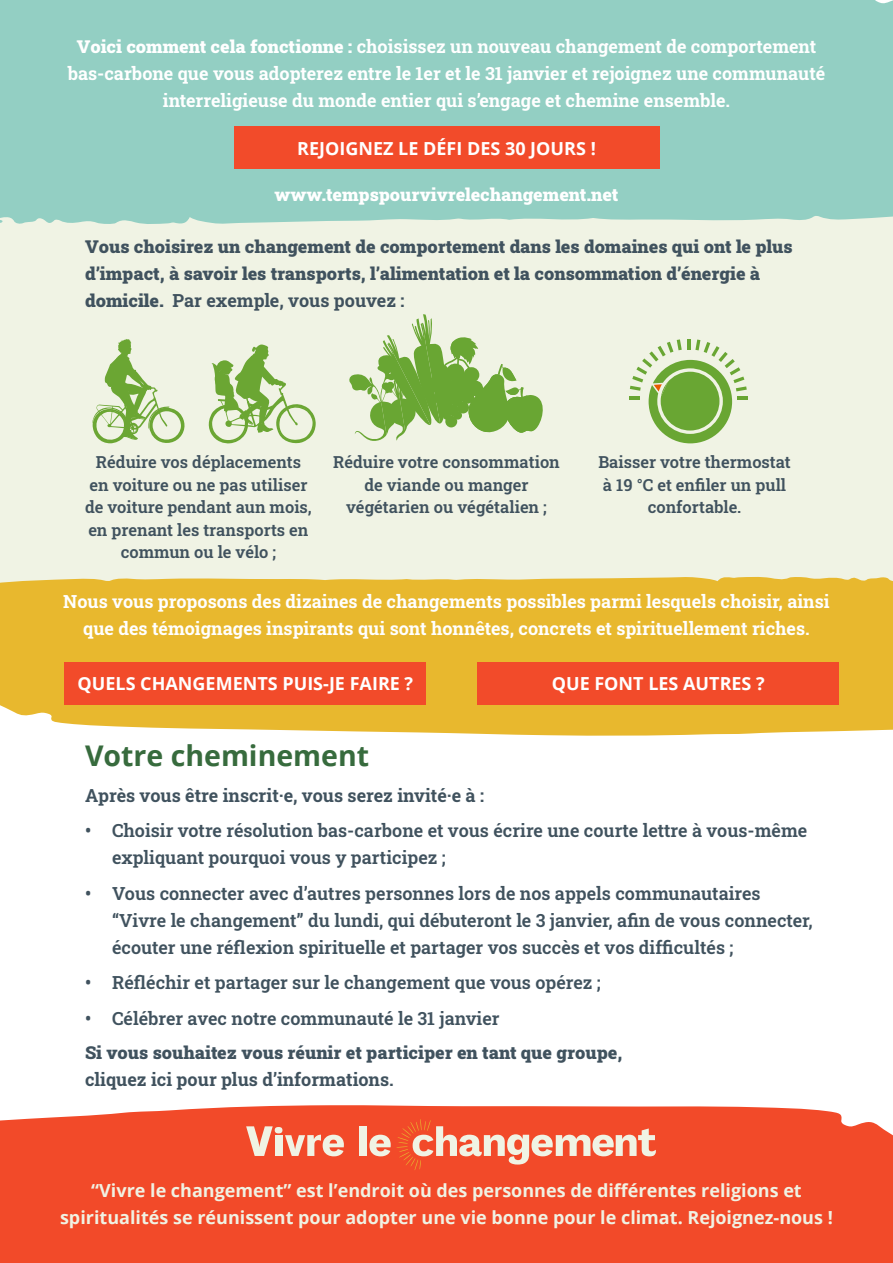
<style>
.page{position:relative;width:893px;height:1263px;background:#fff}
.page>*{position:absolute;margin:0;border:0;box-sizing:border-box;transform-origin:0 0}
.t1{font:700 28.5px "Open Sans";color:#376b3d}
.t2{font:600 18px/27px "Roboto Slab";color:#40525e}
.t3{font:700 18px/27px "Roboto Slab";color:#fff;text-align:center}
.t4{font:900 18px/27px "Roboto Slab";color:#40525e}
.t5{font:700 18px/27px "Open Sans";color:#f0f2e3;text-align:center}
.t6{font:700 18px "Roboto Slab";color:#40525e}
.t7{font:700 18px "Open Sans";color:#fff}
.t8{font:900 18px "Roboto Slab";color:#fff}
.t9{font:600 16.5px/22.5px "Roboto Slab";color:#40525e;text-align:center}
.s1{font-weight:900}
.s2{font-weight:700}
</style>
<div class="page">
<div style="left:0;top:181px;width:893px;height:440px;background:#f0f3e4"></div>
<div style="left:0;top:1105px;width:893px;height:158px;background:#f24a29"></div>
<div style="left:0;top:0;width:893px;height:224px;background:#93cfc3"></div>
<svg style="left:0;top:576px;width:893px;height:160px;background:#e9bc3b"></svg>
<svg style="left:349px;top:314px;width:194px;height:127px"></svg>
<svg style="left:629px;top:339px;width:118px;height:104px"></svg>
<svg style="left:208px;top:344px;width:108px;height:100px"></svg>
<svg style="left:92px;top:339px;width:93px;height:105px"></svg>
<div style="left:234px;top:126px;width:425px;height:43px;background:#f24b2a"></div>
<div style="left:65px;top:662px;width:361px;height:43px;background:#f24b2a"></div>
<div style="left:477px;top:662px;width:362px;height:43px;background:#f24b2a"></div>
<svg style="left:369px;top:1135px;width:22px;height:21px"></svg>
<div style="left:360px;top:1126px;width:7px;height:30px;background:#f0f3e4"></div>
<svg style="left:246px;top:1126px;width:98px;height:30px;background:#f0987f"></svg>
<svg style="left:397px;top:1119px;width:259px;height:51px;background:#f17659"></svg>
<p class="t3" style="left:68px;top:32px;width:759px"><span class="s1">Voici comment cela fonctionne :</span> choisissez un nouveau changement de comportement bas-carbone que vous adopterez entre le 1er et le 31 janvier et rejoignez une communauté interreligieuse du monde entier qui s’engage et chemine ensemble.</p>
<p class="t7" style="left:297px;top:135px;width:300px">REJOIGNEZ LE DÉFI DES 30 JOURS !</p>
<p class="t8" style="left:274px;top:182px;width:345px">www.tempspourvivrelechangement.net</p>
<p class="t4" style="left:85px;top:232px;width:709px">Vous choisirez un changement de comportement dans les domaines qui ont le plus d’impact, à savoir les transports, l’alimentation et la consommation d’énergie à domicile. <span class="s2">Par exemple, vous pouvez :</span></p>
<p class="t9" style="left:85px;top:450px;width:228px">Réduire vos déplacements en voiture ou ne pas utiliser de voiture pendant aun mois, en prenant les transports en commun ou le vélo ;</p>
<p class="t9" style="left:333px;top:450px;width:228px">Réduire votre consommation de viande ou manger végétarien ou végétalien ;</p>
<p class="t9" style="left:598px;top:450px;width:194px">Baisser votre thermostat à 19 °C et enfiler un pull confortable.</p>
<p class="t3" style="left:63px;top:587px;width:768px">Nous vous proposons des dizaines de changements possibles parmi lesquels choisir, ainsi que des témoignages inspirants qui sont honnêtes, concrets et spirituellement riches.</p>
<p class="t7" style="left:78px;top:671px;width:337px">QUELS CHANGEMENTS PUIS-JE FAIRE ?</p>
<p class="t7" style="left:552px;top:671px;width:215px">QUE FONT LES AUTRES ?</p>
<h1 class="t1" style="left:85px;top:735px;width:286px">Votre cheminement</h1>
<p class="t6" style="left:85px;top:783px;width:401px">Après vous être inscrit·e, vous serez invité·e à :</p>
<p class="t2" style="left:112px;top:816px;width:697px;text-indent:-27px">• Choisir votre résolution bas-carbone et vous écrire une courte lettre à vous-même expliquant pourquoi vous y participez ;</p>
<p class="t2" style="left:112px;top:879px;width:702px;text-indent:-27px">• Vous connecter avec d’autres personnes lors de nos appels communautaires “Vivre le changement” du lundi, qui débuteront le 3 janvier, afin de vous connecter, écouter une réflexion spirituelle et partager vos succès et vos difficultés ;</p>
<p class="t2" style="left:85px;top:968px;width:517px">• Réfléchir et partager sur le changement que vous opérez ;</p>
<p class="t2" style="left:85px;top:1004px;width:416px">• Célébrer avec notre communauté le 31 janvier</p>
<p class="t4" style="left:85px;top:1038px;width:539px">Si vous souhaitez vous réunir et participer en tant que groupe,</p>
<p class="t6" style="left:85px;top:1067px;width:310px">cliquez ici pour plus d’informations.</p>
<p class="t5" style="left:60px;top:1177px;width:774px">“Vivre le changement” est l’endroit où des personnes de différentes religions et spiritualités se réunissent pour adopter une vie bonne pour le climat. Rejoignez-nous !</p>
</div>
